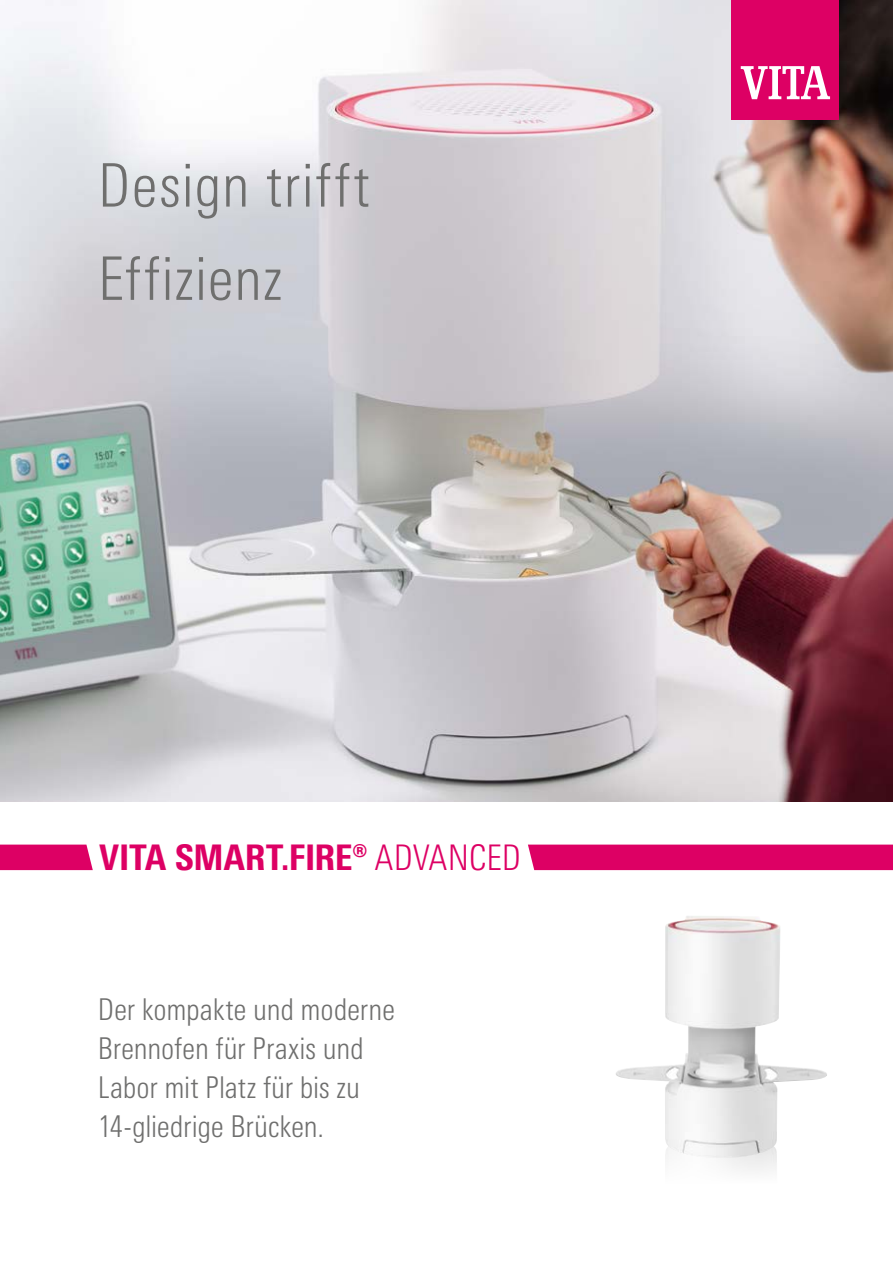
<style>
.page{position:relative;width:893px;height:1263px;background:#fff}
.page>*{position:absolute;margin:0;border:0;box-sizing:border-box;transform-origin:0 0}
.t1{font:300 condensed 60px/93.3px "Univers Next Pro";letter-spacing:.02em;color:#6f6f6e}
.t2{font:800 condensed 35.25px "Univers Next Pro";letter-spacing:-.005em;color:#dd0064}
.t3{font:300 condensed 30px/39px "Univers Next Pro";letter-spacing:-.01em;color:#6f6f6e}
.s1{font-weight:300}
</style>
<div class="page">
<img style="left:0;top:0;width:893px;height:801px">
<svg style="left:0;top:844px;width:93px;height:26px;background:#de0e6d"></svg>
<div style="left:528px;top:844px;width:365px;height:26px;background:#dd0064"></div>
<img style="left:616px;top:916px;width:211px;height:242px">
<div style="left:732px;top:0;width:107px;height:119px;background:#dd0064"></div>
<svg style="left:741px;top:66px;width:89px;height:33px"></svg>
<h1 class="t1" style="left:98px;top:139px;width:273px">Design trifft<br>Effizienz</h1>
<p class="t2" style="left:99px;top:836px;width:424px">VITA SMART.FIRE® <span class="s1">ADVANCED</span></p>
<p class="t3" style="left:98px;top:990px;width:299px">Der kompakte und moderne<br>Brennofen für Praxis und<br>Labor mit Platz für bis zu<br>14-gliedrige Brücken.</p>
</div>
